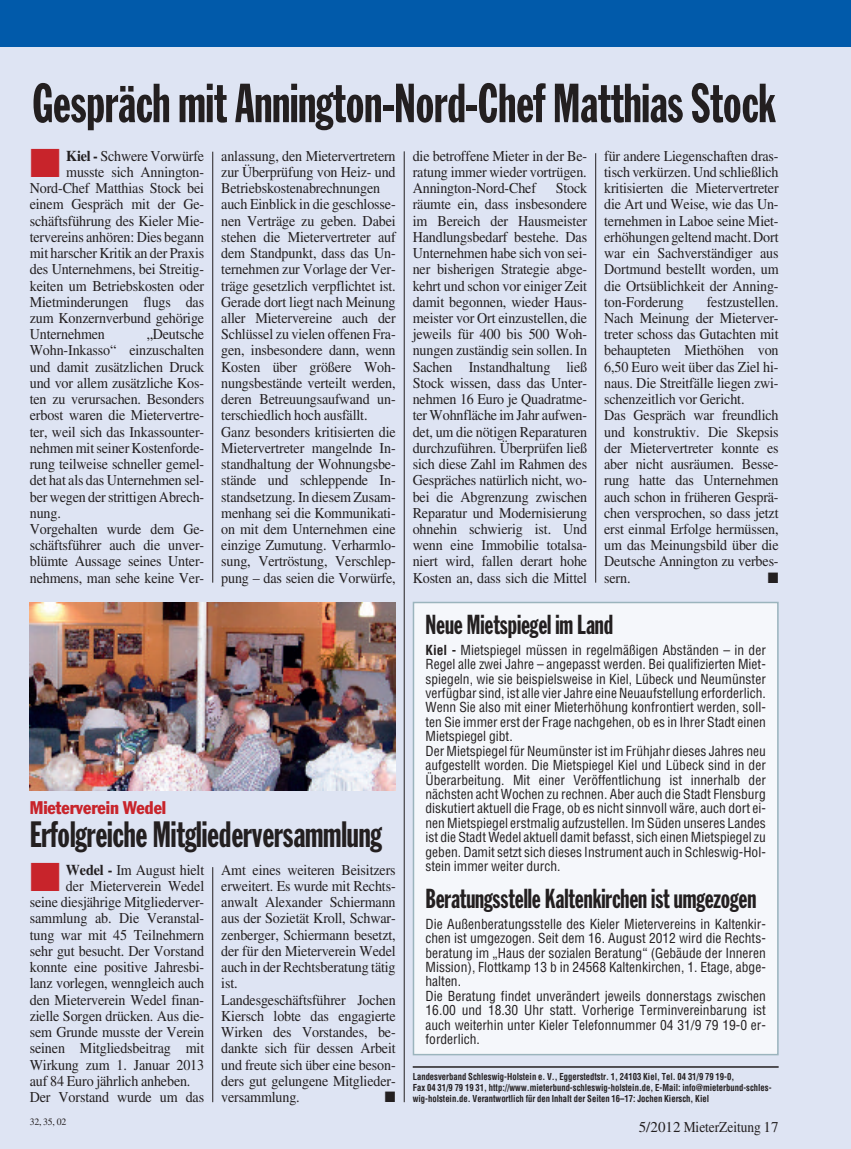
<style>
.page{position:relative;width:851px;height:1149px;background:#fff}
.page>*{position:absolute;margin:0;border:0;box-sizing:border-box;transform-origin:0 0}
.t1{font:54px "Franklin Gothic Extra Cond";letter-spacing:-.005em;color:#231f20;scale:.94 1}
.t2{font:36px "Franklin Gothic Extra Cond";letter-spacing:-.005em;color:#231f20;scale:.94 1}
.t3{font:27px "Franklin Gothic Extra Cond";letter-spacing:-.005em;color:#231f20;scale:.94 1}
.t4{font:condensed 18px "Franklin Gothic";letter-spacing:-.005em;color:#c8242b}
.t5{font:15px/16.2px "Times";letter-spacing:-.01em;color:#231f20;scale:.94 1}
.t6{font:15px "Times";letter-spacing:-.01em;color:#231f20}
.t7{font:15px "Zapf Dingbats";color:#231f20;scale:.94 1}
.t8{font:condensed 13.5px/14.4px "Helvetica";color:#231f20}
.t9{font:9.75px "Times";color:#231f20}
.t10{font:700 condensed 9.3px/10.8px "Helvetica";color:#231f20;scale:.92 1}
.s1{color:#c8242b}
.s2{font-weight:700}
</style>
<div class="page">
<div style="left:0;top:47px;width:850px;height:1101px;background:#dee4f3"></div>
<div style="left:0;top:0;width:850px;height:47px;background:#015aaa"></div>
<hr style="left:212px;top:152px;width:1px;height:430px;background:#231f20">
<hr style="left:212px;top:866px;width:1px;height:235px;background:#231f20">
<hr style="left:404px;top:151px;width:1px;height:950px;background:#231f20">
<hr style="left:595px;top:153px;width:1px;height:429px;background:#231f20">
<hr style="left:412px;top:1065px;width:366px;height:2px;background:#231f20">
<img style="left:30px;top:602px;width:365px;height:188px">
<div style="left:414px;top:603px;width:363px;height:450px;background:#f5f7fb"></div>
<div style="left:412px;top:601px;width:366px;height:453px;border:2px solid #9bb4bd"></div>
<h1 class="t1" style="left:32px;top:84px;width:792px">Gespräch mit Annington-Nord-Chef Matthias Stock</h1>
<p class="t5" style="left:30px;top:149px;width:187px"><span class="s1">■</span> <span class="s2">Kiel -</span> Schwere Vorwürfe</p>
<p class="t5" style="left:66px;top:165px;width:148px">musste sich Annington-</p>
<p class="t5" style="left:30px;top:181px;width:187px">Nord-Chef Matthias Stock bei</p>
<p class="t5" style="left:30px;top:198px;width:187px">einem Gespräch mit der Ge-</p>
<p class="t5" style="left:30px;top:214px;width:187px">schäftsführung des Kieler Mie-</p>
<p class="t5" style="left:30px;top:230px;width:187px">tervereins anhören: Dies begann</p>
<p class="t5" style="left:30px;top:246px;width:187px">mit harscher Kritik an der Praxis</p>
<p class="t5" style="left:30px;top:262px;width:187px">des Unternehmens, bei Streitig-</p>
<p class="t5" style="left:30px;top:279px;width:187px">keiten um Betriebskosten oder</p>
<p class="t5" style="left:30px;top:295px;width:187px">Mietminderungen flugs das</p>
<p class="t5" style="left:30px;top:311px;width:187px">zum Konzernverbund gehörige</p>
<p class="t5" style="left:30px;top:327px;width:81px">Unternehmen</p>
<p class="t5" style="left:30px;top:327px;width:187px;text-indent:117px">„Deutsche<br>Wohn-Inkasso“ einzuschalten und damit zusätzlichen Druck und vor allem zusätzliche Kos&shy;ten zu verursachen. Besonders erbost waren die Mietervertre&shy;ter, weil sich das Inkassounter&shy;nehmen mit seiner Kostenforde&shy;rung teilweise schneller gemel&shy;det hat als das Unternehmen sel&shy;ber wegen der strittigen Abrech&shy;nung.<br>Vorgehalten wurde dem Ge&shy;schäftsführer auch die unver&shy;blümte Aussage seines Unter&shy;nehmens, man sehe keine Ver-</p>
<p class="t5" style="left:221px;top:149px;width:187px">anlassung, den Mietervertretern zur Überprüfung von Heiz- und<br>Betriebskostenabrechnungen auch Einblick in die geschlosse&shy;nen Verträge zu geben. Dabei stehen die Mietervertreter auf dem Standpunkt, dass das Un&shy;ternehmen zur Vorlage der Ver&shy;träge gesetzlich verpflichtet ist.<br>Gerade dort liegt nach Meinung aller Mietervereine auch der<br>Schlüssel zu vielen offenen Fra&shy;gen, insbesondere dann, wenn<br>Kosten über größere Woh&shy;nungsbestände verteilt werden, deren Betreuungsaufwand un&shy;terschiedlich hoch ausfällt.<br>Ganz besonders kritisierten die<br>Mietervertreter mangelnde In&shy;standhaltung der Wohnungsbe&shy;stände und schleppende In&shy;standsetzung. In diesem Zusam&shy;menhang sei die Kommunikati&shy;on mit dem Unternehmen eine einzige Zumutung. Verharmlo&shy;sung, Vertröstung, Verschlep&shy;pung – das seien die Vorwürfe,</p>
<p class="t4" style="left:30px;top:800px;width:138px">Mieterverein Wedel</p>
<h2 class="t2" style="left:30px;top:820px;width:376px">Erfolgreiche Mitgliederversammlung</h2>
<p class="t5" style="left:30px;top:862px;width:187px"><span class="s1">■</span> <span class="s2">Wedel -</span> Im August hielt</p>
<p class="t5" style="left:221px;top:862px;width:187px">Amt eines weiteren Beisitzers erweitert. Es wurde mit Rechts&shy;anwalt Alexander Schiermann aus der Sozietät Kroll, Schwar&shy;zenberger, Schiermann besetzt, der für den Mieterverein Wedel auch in der Rechtsberatung tätig ist.<br>Landesgeschäftsführer Jochen<br>Kiersch lobte das engagierte<br>Wirken des Vorstandes, be&shy;dankte sich für dessen Arbeit und freute sich über eine beson&shy;ders gut gelungene Mitglieder&shy;versammlung.</p>
<p class="t5" style="left:66px;top:879px;width:148px">der Mieterverein Wedel</p>
<p class="t5" style="left:30px;top:895px;width:187px">seine diesjährige Mitgliederver-</p>
<p class="t5" style="left:30px;top:911px;width:187px">sammlung ab. Die Veranstal-</p>
<p class="t5" style="left:30px;top:927px;width:187px">tung war mit 45 Teilnehmern</p>
<p class="t5" style="left:30px;top:944px;width:187px">sehr gut besucht. Der Vorstand</p>
<p class="t5" style="left:30px;top:960px;width:187px">konnte eine positive Jahresbi-</p>
<p class="t5" style="left:30px;top:976px;width:187px">lanz vorlegen, wenngleich auch</p>
<p class="t5" style="left:30px;top:992px;width:187px">den Mieterverein Wedel finan-</p>
<p class="t5" style="left:30px;top:1008px;width:187px">zielle Sorgen drücken. Aus die-</p>
<p class="t5" style="left:30px;top:1025px;width:187px">sem Grunde musste der Verein</p>
<p class="t5" style="left:30px;top:1041px;width:187px">seinen Mitgliedsbeitrag mit</p>
<p class="t5" style="left:30px;top:1057px;width:187px">Wirkung zum 1. Januar 2013</p>
<p class="t5" style="left:30px;top:1073px;width:172px">auf 84 Euro jährlich anheben.</p>
<p class="t5" style="left:30px;top:1089px;width:187px">Der Vorstand wurde um das</p>
<p class="t7" style="left:385px;top:1087px;width:13px">■</p>
<p class="t9" style="left:30px;top:1118px;width:38px">32, 35, 02</p>
<p class="t5" style="left:412px;top:149px;width:187px;text-align:justify">die betroffene Mieter in der Be&shy;ratung immer wieder vortrügen.<br>Annington-Nord-Chef</p>
<p class="t5" style="left:412px;top:181px;width:187px;text-align:justify;text-indent:143px">Stock räumte ein, dass insbesondere im Bereich der Hausmeister Handlungsbedarf bestehe. Das Unternehmen habe sich von sei&shy;ner bisherigen Strategie abge&shy;kehrt und schon vor einiger Zeit damit begonnen, wieder Haus&shy;meister vor Ort einzustellen, die jeweils für 400 bis 500 Woh&shy;nungen zuständig sein sollen. In Sachen Instandhaltung ließ Stock wissen, dass das Unter&shy;nehmen 16 Euro je Quadratme&shy;ter Wohnfläche im Jahr aufwen&shy;det, um die nötigen Reparaturen durchzuführen. Überprüfen ließ sich diese Zahl im Rahmen des Gespräches natürlich nicht, wo&shy;bei die Abgrenzung zwischen Reparatur und Modernisierung ohnehin schwierig ist. Und wenn eine Immobilie totalsa&shy;niert wird, fallen derart hohe Kosten an, dass sich die Mittel</p>
<p class="t5" style="left:604px;top:149px;width:187px;text-align:justify">für andere Liegenschaften dras&shy;tisch verkürzen. Und schließlich kritisierten die Mietervertreter die Art und Weise, wie das Un&shy;ternehmen in Laboe seine Miet&shy;erhöhungen geltend macht. Dort war ein Sachverständiger aus Dortmund bestellt worden, um die Ortsüblichkeit der Anning&shy;ton-Forderung</p>
<p class="t5" style="left:604px;top:295px;width:187px;text-indent:102px">festzustellen.<br>Nach Meinung der Mieterver&shy;treter schoss das Gutachten mit behaupteten Miethöhen von<br>6,50 Euro weit über das Ziel hi&shy;naus. Die Streitfälle liegen zwi&shy;schenzeitlich vor Gericht.<br>Das Gespräch war freundlich und konstruktiv. Die Skepsis der Mietervertreter konnte es aber nicht ausräumen. Besse&shy;rung hatte das Unternehmen auch schon in früheren Gesprä&shy;chen versprochen, so dass jetzt erst einmal Erfolge hermüssen, um das Meinungsbild über die<br>Deutsche Annington zu verbes&shy;sern.</p>
<p class="t7" style="left:767px;top:568px;width:13px">■</p>
<h3 class="t3" style="left:425px;top:614px;width:201px">Neue Mietspiegel im Land</h3>
<p class="t8" style="left:425px;top:642px;width:342px"><span class="s2">Kiel -</span> Mietspiegel müssen in regelmäßigen Abständen – in der Regel alle zwei Jahre – angepasst werden. Bei qualifizierten Miet&shy;spiegeln, wie sie beispielsweise in Kiel, Lübeck und Neumünster verfügbar sind, ist alle vier Jahre eine Neuaufstellung erforderlich.<br>Wenn Sie also mit einer Mieterhöhung konfrontiert werden, soll&shy;ten Sie immer erst der Frage nachgehen, ob es in Ihrer Stadt einen Mietspiegel gibt.<br>Der Mietspiegel für Neumünster ist im Frühjahr dieses Jahres neu aufgestellt worden. Die Mietspiegel Kiel und Lübeck sind in der Überarbeitung. Mit einer Veröffentlichung ist innerhalb der nächsten acht Wochen zu rechnen. Aber auch die Stadt Flensburg diskutiert aktuell die Frage, ob es nicht sinnvoll wäre, auch dort ei&shy;nen Mietspiegel erstmalig aufzustellen. Im Süden unseres Landes ist die Stadt Wedel aktuell damit befasst, sich einen Mietspiegel zu geben. Damit setzt sich dieses Instrument auch in Schleswig-Hol&shy;stein immer weiter durch.</p>
<h3 class="t3" style="left:425px;top:888px;width:353px">Beratungsstelle Kaltenkirchen ist umgezogen</h3>
<p class="t8" style="left:425px;top:916px;width:342px">Die Außenberatungsstelle des Kieler Mietervereins in Kaltenkir&shy;chen ist umgezogen. Seit dem 16. August 2012 wird die Rechts&shy;beratung im „Haus der sozialen Beratung“ (Gebäude der Inneren Mission), Flottkamp 13 b in 24568 Kaltenkirchen, 1. Etage, abge&shy;halten.<br>Die Beratung findet unverändert jeweils donnerstags zwischen 16.00 und 18.30 Uhr statt. Vorherige Terminvereinbarung ist auch weiterhin unter Kieler Telefonnummer 04 31/9 79 19-0 er&shy;forderlich.</p>
<p class="t10" style="left:412px;top:1071px;width:391px">Landesverband Schleswig-Holstein e. V., Eggerstedtstr. 1, 24103 Kiel, Tel. 04 31/9 79 19-0,<br>Fax 04 31/9 79 19 31, http://www.mieterbund-schleswig-holstein.de, E-Mail: info@mieterbund-schles&shy;wig-holstein.de. Verantwortlich für den Inhalt der Seiten 16–17: Jochen Kiersch, Kiel</p>
<p class="t6" style="left:638px;top:1121px;width:141px">5/2012 MieterZeitung 17</p>
</div>
